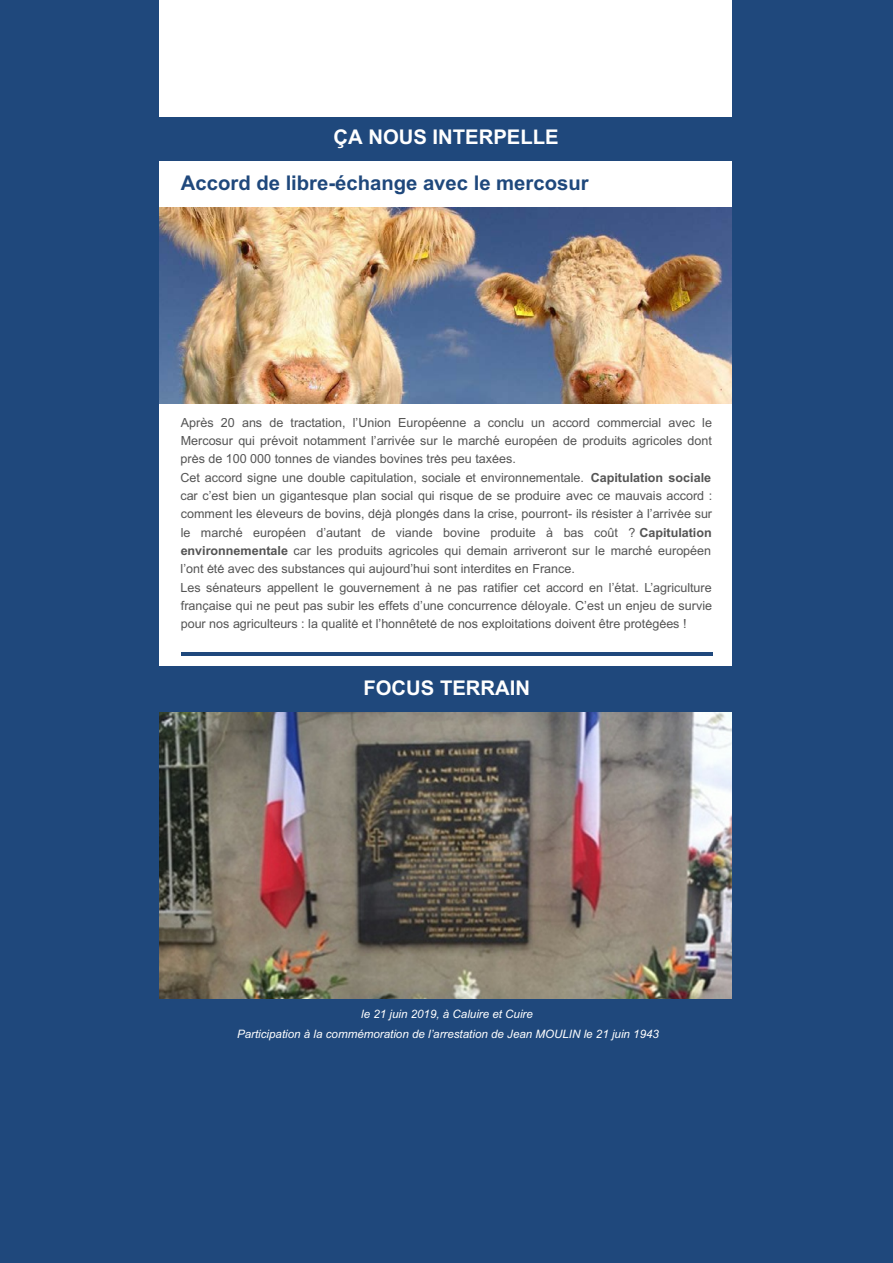
<style>
.page{position:relative;width:893px;height:1263px;background:#fff}
.page>*{position:absolute;margin:0;border:0;box-sizing:border-box;transform-origin:0 0}
.t1{font:700 20.25px "Arial";color:#1f487c}
.t2{font:700 20.25px "Arial";color:#fff}
.t3{font:12.6px/18.3px "Arial";color:#545454;text-align:justify}
.t4{font:italic 11.55px/19.4px "Arial";color:#fff;text-align:center}
.s1{font-weight:700}
.s2{font-family:"Te X Gyre Heros"}
.s3{font-family:"DejaVu Sans"}
</style>
<div class="page">
<div style="left:96px;top:940px;width:733px;height:323px;background:#1f487c"></div>
<div style="left:157px;top:117px;width:579px;height:595px;background:#1f487c"></div>
<div style="left:157px;top:161px;width:579px;height:46px;background:#fff"></div>
<div style="left:157px;top:403px;width:579px;height:240px;background:#fff"></div>
<div style="left:157px;top:643px;width:579px;height:23px;background:#fff"></div>
<hr style="left:181px;top:652px;width:531px;height:4px;background:#1f487c">
<img style="left:159px;top:207px;width:573px;height:196px">
<img style="left:158px;top:712px;width:574px;height:287px">
<div style="left:732px;top:0;width:161px;height:1263px;background:#1f487c"></div>
<div style="left:0;top:0;width:158px;height:1263px;background:#1f487c"></div>
<h1 class="t2" style="left:333px;top:125px;width:227px">ÇA NOUS INTERPELLE</h1>
<h1 class="t1" style="left:181px;top:172px;width:409px">Accord de libre-échange avec le mercosur</h1>
<p class="t3" style="left:180px;top:413px;width:534px;text-align:left">Après 20 ans de tractation, l’Union Européenne a conclu un accord commercial avec le Mercosur qui prévoit notamment l’arrivée sur le marché européen de produits agricoles dont près de 100 000 tonnes de viandes bovines très peu taxées.<br>Cet accord signe une double capitulation, sociale et environnementale. <span class="s1">Capitulation sociale </span>car c’est bien un gigantesque plan social qui risque de se produire avec ce mauvais accord : comment les éleveurs de bovins, déjà plongés dans la crise, pourront- ils résister à l’arrivée sur le marché européen d’autant de viande bovine produite à bas cou<span class="s2">̂</span>t ? <span class="s1">Capitulation environnementale</span> car les produits agricoles qui demain arriveront sur le marché européen l’ont été avec des substances qui aujourd’hui sont interdites en France.<br>Les sénateurs appellent le gouvernement à ne pas ratifier cet accord en l’état. L’agriculture franc<span class="s3">̧</span>aise qui ne peut pas subir les effets d’une concurrence déloyale. C’est un enjeu de survie pour nos agriculteurs : la qualité et l’honne<span class="s2">̂</span>teté de nos exploitations doivent e<span class="s2">̂</span>tre protégées !</p>
<p class="t3" style="left:180px;top:505px;width:533px">assemblée parlementaire dans l'élaboration et le vote de la loi, le contrôle de l'action du Gouve nement et l'évaluation des politiques pu liques. Un déplacement en circonscrip ion leur permet de suivre des sénateu s dans leur travail de t rrain.</p>
<h1 class="t2" style="left:363px;top:677px;width:168px">FOCUS TERRAIN</h1>
<p class="t4" style="left:237px;top:1005px;width:423px">le 21 juin 2019, à Caluire et Cuire<br>Participation à la commémoration de l’arrestation de Jean MOULIN le 21 juin 1943</p>
</div>
